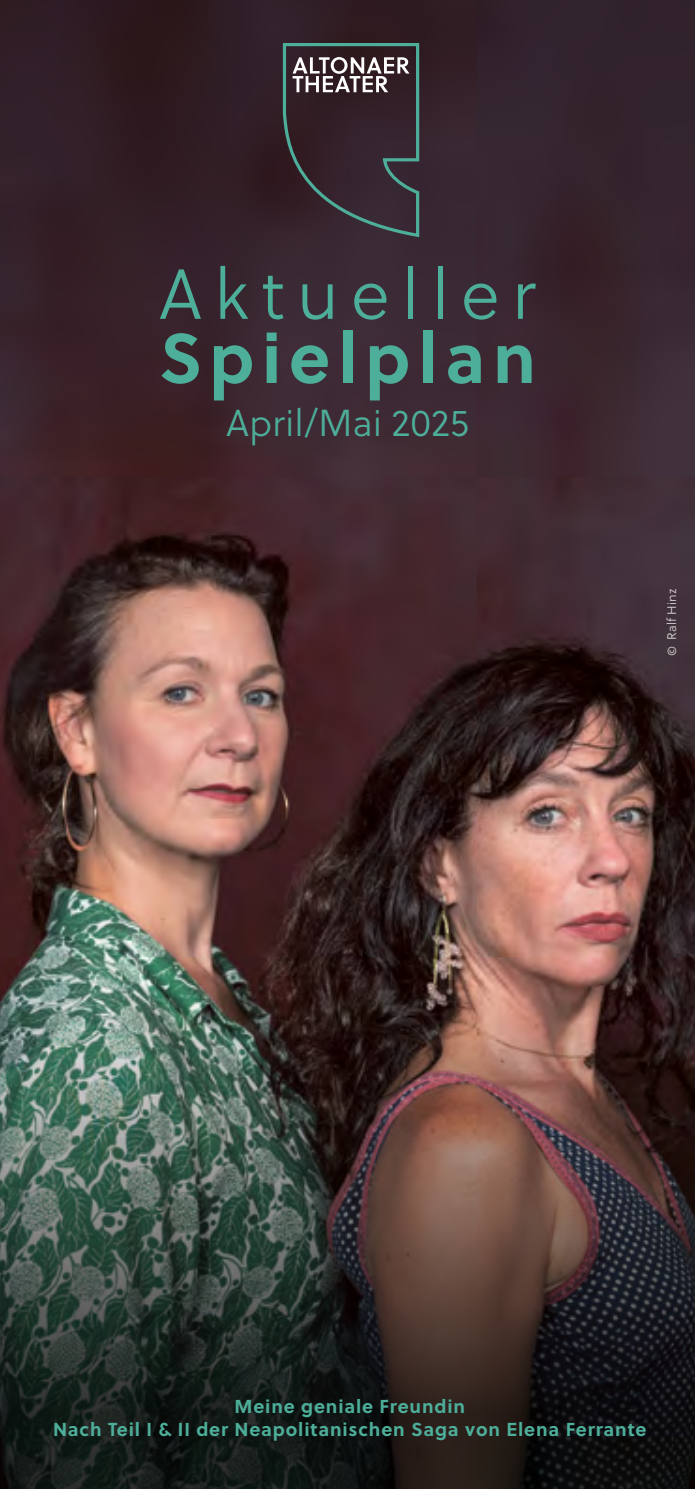
<style>
.page{position:relative;width:695px;height:1489px;background:#fff}
.page>*{position:absolute;margin:0;border:0;box-sizing:border-box;transform-origin:0 0}
.t1{font:70.5px "Soleil Lt";letter-spacing:.17em;color:#4dae9a}
.t2{font:700 70px "Soleil";letter-spacing:.11em;color:#4dae9a}
.t3{font:37.5px "Soleil Lt";color:#4dae9a}
.t4{font:700 18.75px/22.5px "Soleil";letter-spacing:.045em;color:#4dae9a;text-align:center}
.t5{font:12.5px "Soleil Lt";letter-spacing:.01em;color:#fff}
</style>
<div class="page">
<img style="left:0;top:0;width:694px;height:904px">
<img style="left:0;top:904px;width:694px;height:584px">
<svg style="left:281px;top:41px;width:140px;height:198px;background:#3f363c"></svg>
<h1 class="t1" style="left:159px;top:245px;width:379px">Aktueller</h1>
<h2 class="t2" style="left:159px;top:304px;width:379px">Spielplan</h2>
<h3 class="t3" style="left:226px;top:397px;width:244px">April/Mai 2025</h3>
<p class="t5" style="left:662px;top:656px;width:69px;rotate:-90deg">© Ralf Hinz</p>
<p class="t4" style="left:53px;top:1394px;width:595px">Meine geniale Freundin<br>Nach Teil I &amp; II der Neapolitanischen Saga von Elena Ferrante</p>
</div>
